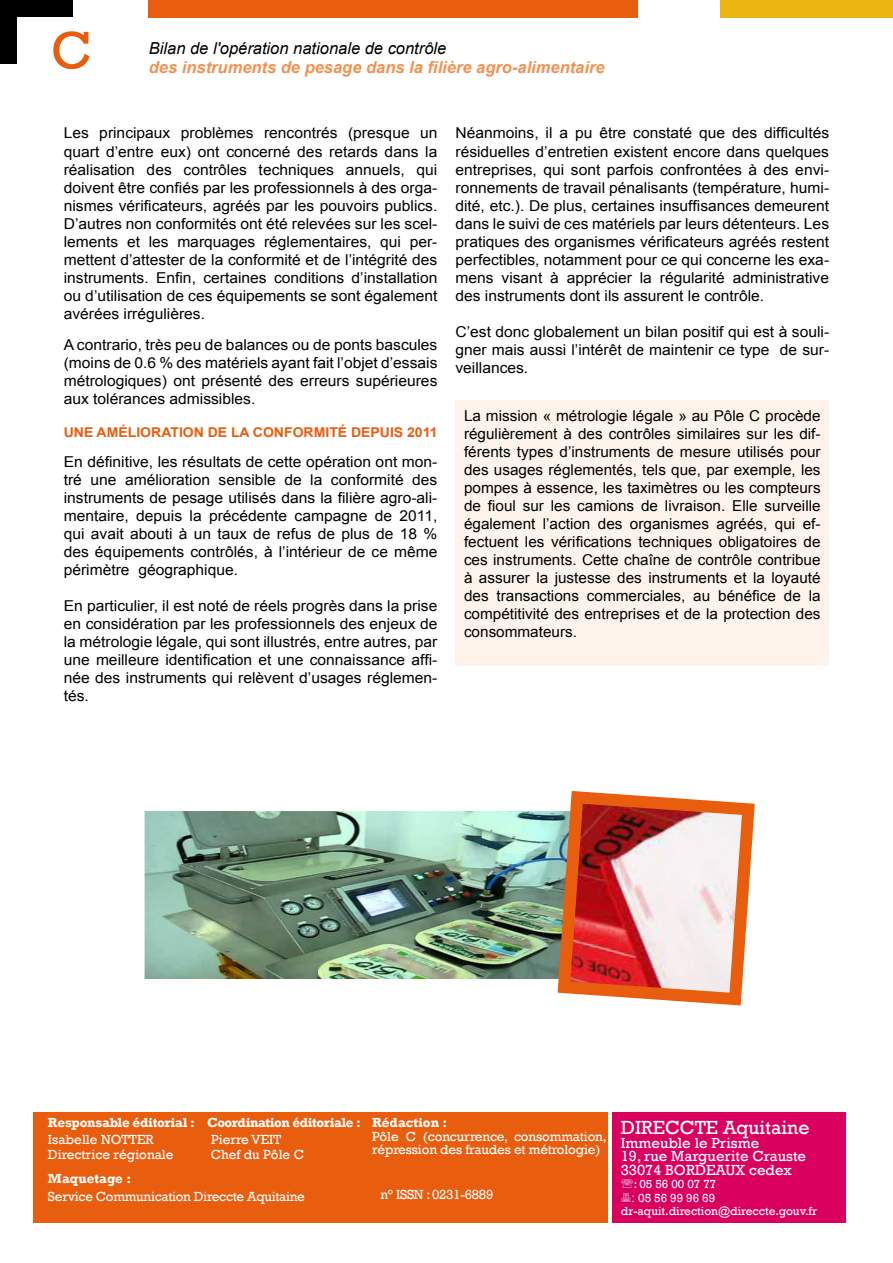
<style>
.page{position:relative;width:893px;height:1263px;background:#fff}
.page>*{position:absolute;margin:0;border:0;box-sizing:border-box;transform-origin:0 0}
.t1{font:54px "Rockwell";color:#e95d0f}
._2-_Chapeau{font:19.5px "Rockwell";color:#fff}
.t2{font:italic 700 16.5px "Arial";color:#f19253}
.t3{font:italic 16.5px "Arial";color:#000}
.t4{font:15px/18px "Arial";color:#000;text-align:justify;scale:1.04 1}
.t5{font:15px/18px "Arial";color:#000;text-align:justify}
._2-_Chapeau-2{font:15px "Rockwell";color:#fff}
._2-_Chapeau-3{font:13.5px/13.5px "Rockwell";letter-spacing:-.01em;color:#fff}
._2-_Chapeau-4{font:700 13.5px "Rockwell";letter-spacing:-.02em;color:#fff}
.t6{font:700 13.5px "Arial";color:#e95d0f;scale:1.04 1}
._2-_Chapeau-5{font:700 13.5px "Rockwell";color:#fff}
._2-_Chapeau-6{font:12px "Rockwell";color:#fff}
.s1{font-family:"Arial"}
</style>
<div class="page">
<div style="left:0;top:0;width:72px;height:64px;background:#000"></div>
<div style="left:17px;top:17px;width:111px;height:64px;background:#fff"></div>
<div style="left:149px;top:0;width:489px;height:17px;background:#e95d0f"></div>
<div style="left:721px;top:0;width:172px;height:17px;background:#ebb611"></div>
<div style="left:612px;top:1112px;width:234px;height:110px;background:#d90060"></div>
<div style="left:33px;top:1112px;width:575px;height:110px;background:#e95d0f"></div>
<img style="left:145px;top:811px;width:406px;height:168px">
<img style="left:551px;top:791px;width:204px;height:215px">
<div style="left:455px;top:400px;width:374px;height:265px;background:#fef4eb"></div>
<p class="t1" style="left:51px;top:19px;width:43px">C</p>
<p class="t3" style="left:149px;top:37px;width:299px">Bilan de l'opération nationale de contrôle</p>
<p class="t2" style="left:149px;top:57px;width:457px">des instruments de pesage dans la filière agro-alimentaire</p>
<p class="t4" style="left:64px;top:124px;width:361px">Les principaux problèmes rencontrés (presque un quart d’entre eux) ont concerné des retards dans la réalisation des contrôles techniques annuels, qui doivent être confiés par les professionnels à des orga&shy;nismes vérificateurs, agréés par les pouvoirs publics.<br>D’autres non conformités ont été relevées sur les scel&shy;lements et les marquages réglementaires, qui per&shy;mettent d’attester de la conformité et de l’intégrité des instruments. Enfin, certaines conditions d’installation ou d’utilisation de ces équipements se sont également avérées irrégulières.</p>
<p class="t4" style="left:64px;top:336px;width:361px">A contrario, très peu de balances ou de ponts bascules (moins de 0.6 % des matériels ayant fait l’objet d’essais métrologiques) ont présenté des erreurs supérieures aux tolérances admissibles.</p>
<p class="t6" style="left:64px;top:423px;width:361px">UNE AMÉLIORATION DE LA CONFORMITÉ DEPUIS 2011</p>
<p class="t4" style="left:64px;top:453px;width:361px">En définitive, les résultats de cette opération ont mon&shy;tré une amélioration sensible de la conformité des instruments de pesage utilisés dans la filière agro-ali&shy;mentaire, depuis la précédente campagne de 2011, qui avait abouti à un taux de refus de plus de 18 % des équipements contrôlés, à l’intérieur de ce même périmètre géographique.</p>
<p class="t4" style="left:64px;top:597px;width:361px">En particulier, il est noté de réels progrès dans la prise en considération par les professionnels des enjeux de la métrologie légale, qui sont illustrés, entre autres, par une meilleure identification et une connaissance affi&shy;née des instruments qui relèvent d’usages réglemen&shy;tés.</p>
<p class="t4" style="left:455px;top:124px;width:361px">Néanmoins, il a pu être constaté que des difficultés résiduelles d’entretien existent encore dans quelques entreprises, qui sont parfois confrontées à des envi&shy;ronnements de travail pénalisants (température, humi&shy;dité, etc.). De plus, certaines insuffisances demeurent dans le suivi de ces matériels par leurs détenteurs. Les pratiques des organismes vérificateurs agréés restent perfectibles, notamment pour ce qui concerne les exa&shy;mens visant à apprécier la régularité administrative des instruments dont ils assurent le contrôle.</p>
<p class="t4" style="left:455px;top:322px;width:361px">C’est donc globalement un bilan positif qui est à souli&shy;gner mais aussi l’intérêt de maintenir ce type de sur&shy;veillances.</p>
<p class="t5" style="left:464px;top:407px;width:358px">La mission « métrologie légale » au Pôle C procède régulièrement à des contrôles similaires sur les dif&shy;férents types d’instruments de mesure utilisés pour des usages réglementés, tels que, par exemple, les pompes à essence, les taximètres ou les compteurs de fioul sur les camions de livraison. Elle surveille également l’action des organismes agréés, qui ef&shy;fectuent les vérifications techniques obligatoires de ces instruments. Cette chaîne de contrôle contribue à assurer la justesse des instruments et la loyauté des transactions commerciales, au bénéfice de la compétitivité des entreprises et de la protection des consommateurs.</p>
<p class="_2-_Chapeau-4" style="left:48px;top:1115px;width:314px">Responsable éditorial : Coordination éditoriale :</p>
<p class="_2-_Chapeau-3" style="left:48px;top:1133px;width:107px">Isabelle NOTTER</p>
<p class="_2-_Chapeau-3" style="left:211px;top:1133px;width:72px">Pierre VEIT</p>
<p class="_2-_Chapeau-3" style="left:48px;top:1148px;width:127px">Directrice régionale</p>
<p class="_2-_Chapeau-3" style="left:211px;top:1148px;width:95px">Chef du Pôle C</p>
<p class="_2-_Chapeau-5" style="left:48px;top:1170px;width:85px">Maquetage :</p>
<p class="_2-_Chapeau-3" style="left:48px;top:1190px;width:258px">Service Communication Direccte Aquitaine</p>
<p class="_2-_Chapeau-5" style="left:372px;top:1115px;width:77px">Rédaction :</p>
<p class="_2-_Chapeau-3" style="left:372px;top:1130px;width:236px">Pôle C (concurrence, consommation, répression des fraudes et métrologie)</p>
<p class="_2-_Chapeau-3" style="left:380px;top:1187px;width:114px">n° ISSN : 0231-6889</p>
<p class="_2-_Chapeau" style="left:621px;top:1116px;width:190px">DIRECCTE Aquitaine</p>
<p class="_2-_Chapeau-2" style="left:621px;top:1134px;width:140px">Immeuble le Prisme</p>
<p class="_2-_Chapeau-2" style="left:621px;top:1147px;width:187px">19, rue Marguerite Crauste</p>
<p class="_2-_Chapeau-2" style="left:621px;top:1161px;width:172px">33074 BORDEAUX cedex</p>
<p class="_2-_Chapeau-6" style="left:634px;top:1177px;width:84px">: 05 56 00 07 77</p>
<p class="_2-_Chapeau-6" style="left:631px;top:1190px;width:85px"><span class="s1">:</span> 05 56 99 96 69</p>
<p class="_2-_Chapeau-6" style="left:621px;top:1204px;width:198px">dr-aquit.direction@direccte.gouv.fr</p>
</div>
